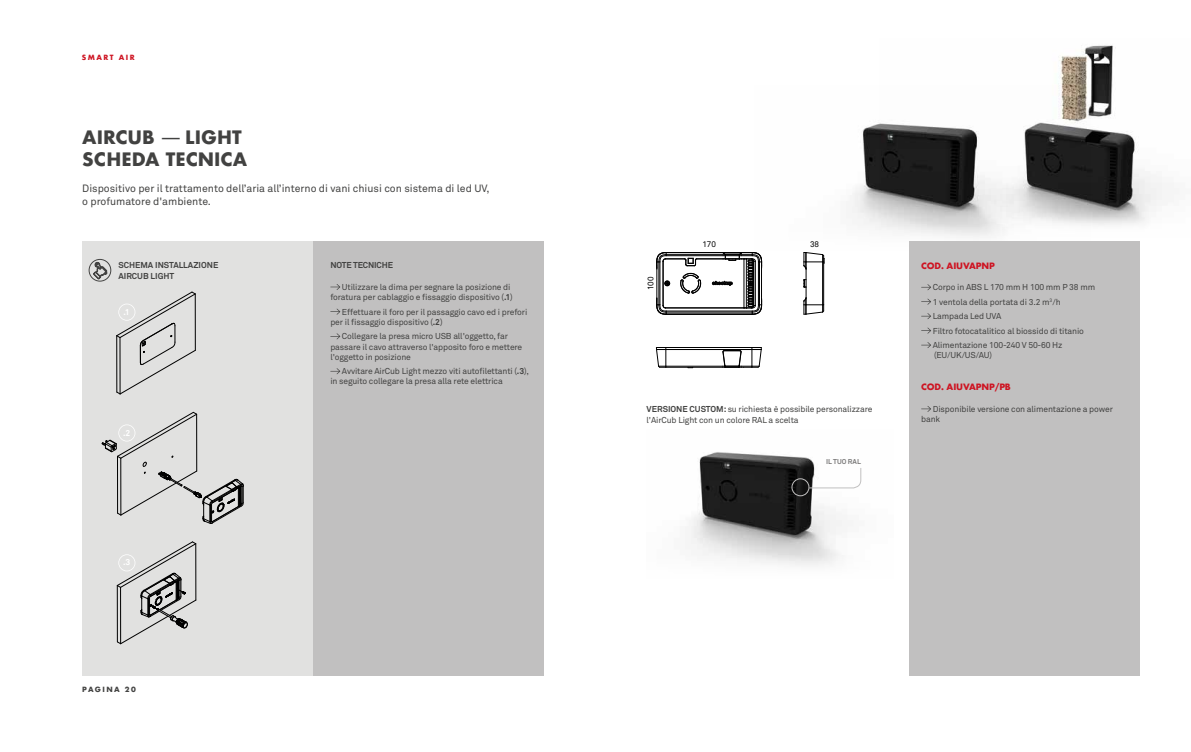
<style>
.page{position:relative;width:1191px;height:752px;background:#fff}
.page>*{position:absolute;margin:0;border:0;box-sizing:border-box;transform-origin:0 0}
.t1{font:700 18px/21.6px "Futura";color:#424241}
.t2{font:10.5px/13px "Akkurat";color:#424241}
.t3{font:8.5px/10.2px "Akkurat";letter-spacing:-.015em;color:#424241}
.t4{font:700 8.5px/10.2px "Akkurat";color:#424241}
.t5{font:700 8.5px "Futura";letter-spacing:-.015em;color:#ce1422}
.t6{font:700 8.5px "Akkurat";color:#fff}
.t7{font:8.1px "Akkurat";color:#000}
.t8{font:700 7px "Futura";letter-spacing:.2em;color:#424241}
.t9{font:700 7px "Futura";letter-spacing:.2em;color:#ce1422}
.t10{font:700 7px "Akkurat";color:#7c7b7b}
.s1{font-family:"Akkurat";font-weight:400}
.s2{font-weight:700}
</style>
<div class="page">
<div style="left:82px;top:241px;width:231px;height:434px;background:#e1e1e0"></div>
<div style="left:313px;top:241px;width:231px;height:434px;background:#c1c0c0"></div>
<svg style="left:330px;top:284px;width:10px;height:6px"></svg>
<svg style="left:330px;top:308px;width:10px;height:6px"></svg>
<svg style="left:330px;top:333px;width:10px;height:6px"></svg>
<svg style="left:330px;top:368px;width:10px;height:6px"></svg>
<svg style="left:89px;top:259px;width:22px;height:22px"></svg>
<hr style="left:196px;top:543px;width:1px;height:56px;background:#000">
<svg style="left:116px;top:291px;width:80px;height:103px"></svg>
<svg style="left:117px;top:541px;width:79px;height:102px"></svg>
<svg style="left:102px;top:412px;width:142px;height:111px"></svg>
<img style="left:691px;top:452px;width:171px;height:114px">
<img style="left:852px;top:124px;width:27px;height:104px">
<img style="left:879px;top:45px;width:283px;height:192px">
<svg style="left:656px;top:252px;width:106px;height:63px"></svg>
<svg style="left:803px;top:252px;width:22px;height:63px"></svg>
<hr style="left:666px;top:367px;width:56px;height:1px;background:#000">
<hr style="left:666px;top:366px;width:56px;height:1px;background:#000">
<hr style="left:666px;top:347px;width:86px;height:1px;background:#000">
<hr style="left:666px;top:349px;width:86px;height:1px;background:#000">
<svg style="left:656px;top:347px;width:10px;height:21px"></svg>
<svg style="left:722px;top:347px;width:40px;height:21px"></svg>
<div style="left:909px;top:241px;width:231px;height:434px;background:#c1c0c0"></div>
<svg style="left:921px;top:284px;width:10px;height:6px"></svg>
<svg style="left:921px;top:298px;width:10px;height:6px"></svg>
<svg style="left:921px;top:313px;width:10px;height:6px"></svg>
<svg style="left:921px;top:327px;width:10px;height:6px"></svg>
<svg style="left:921px;top:342px;width:10px;height:6px"></svg>
<svg style="left:921px;top:406px;width:10px;height:6px"></svg>
<svg style="left:808px;top:467px;width:53px;height:21px"></svg>
<div style="left:791px;top:478px;width:18px;height:18px;border:1px solid #c1c0c0;border-radius:50%"></div>
<p class="t9" style="left:82px;top:52px;width:54px">SMART AIR</p>
<h1 class="t1" style="left:82px;top:126px;width:167px">AIRCUB <span class="s1">—</span> LIGHT<br>SCHEDA TECNICA</h1>
<p class="t2" style="left:82px;top:182px;width:409px">Dispositivo per il trattamento dell’aria all’interno di vani chiusi con sistema di led UV, o profumatore d'ambiente.</p>
<p class="t4" style="left:118px;top:260px;width:101px">SCHEMA INSTALLAZIONE<br>AIRCUB LIGHT</p>
<p class="t6" style="left:123px;top:306px;width:8px">.1</p>
<p class="t6" style="left:123px;top:427px;width:9px">.2</p>
<p class="t6" style="left:123px;top:556px;width:9px">.3</p>
<p class="t8" style="left:82px;top:683px;width:55px">PAGINA 20</p>
<p class="t4" style="left:330px;top:260px;width:64px">NOTE TECNICHE</p>
<p class="t3" style="left:330px;top:282px;width:184px;text-align:right">Utilizzare la dima per segnare la posizione di foratura per cablaggio e fissaggio dispositivo (<span class="s2">.1</span>)</p>
<p class="t3" style="left:330px;top:307px;width:198px;text-indent:12px">Effettuare il foro per il passaggio cavo ed i prefori per il fissaggio dispositivo (<span class="s2">.2</span>)</p>
<p class="t3" style="left:330px;top:331px;width:193px;text-indent:12px">Collegare la presa micro USB all'oggetto, far passare il cavo attraverso l'apposito foro e mettere l'oggetto in posizione</p>
<p class="t3" style="left:330px;top:366px;width:200px;text-indent:12px">Avvitare AirCub Light mezzo viti autofilettanti (<span class="s2">.3</span>), in seguito collegare la presa alla rete elettrica</p>
<p class="t7" style="left:646px;top:290px;width:15px;rotate:-90deg">100</p>
<p class="t7" style="left:702px;top:240px;width:15px">170</p>
<p class="t7" style="left:810px;top:240px;width:11px">38</p>
<p class="t3" style="left:646px;top:404px;width:227px"><span class="s2">VERSIONE CUSTOM:</span> su richiesta è possibile personalizzare l'AirCub Light con un colore RAL a scelta</p>
<p class="t10" style="left:826px;top:457px;width:36px">IL TUO RAL</p>
<p class="t5" style="left:921px;top:259px;width:75px">COD. AIUVAPNP</p>
<p class="t3" style="left:932px;top:280px;width:164px;line-height:14.5px">Corpo in ABS L 170 mm H 100 mm P 38 mm<br>1 ventola della portata di 3.2 m<sup>3</sup>/h<br>Lampada Led UVA<br>Filtro fotocatalitico al biossido di titanio<br>Alimentazione 100-240 V 50-60 Hz</p>
<p class="t3" style="left:934px;top:350px;width:60px">(EU/UK/US/AU)</p>
<p class="t5" style="left:921px;top:381px;width:91px">COD. AIUVAPNP/PB</p>
<p class="t3" style="left:921px;top:404px;width:193px;text-indent:12px">Disponibile versione con alimentazione a power bank</p>
</div>
